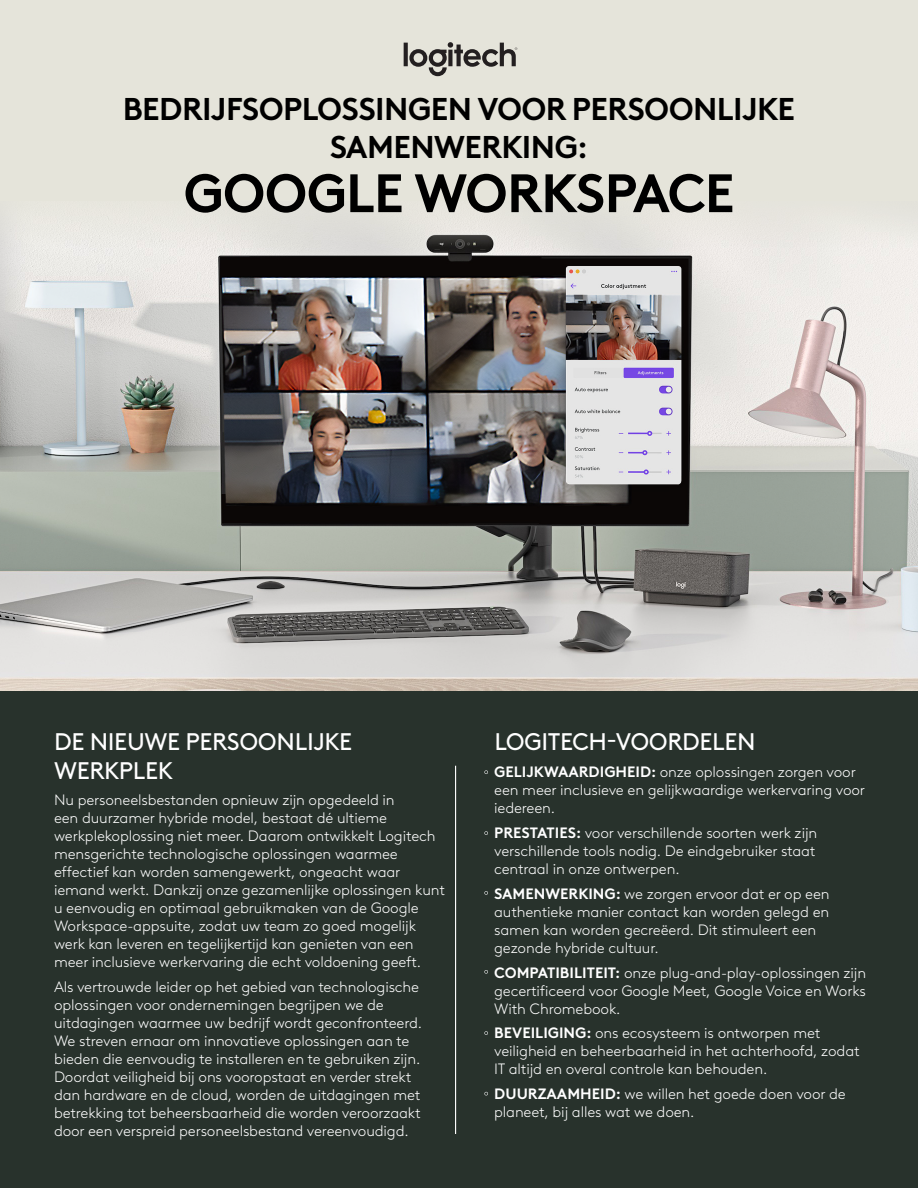
<style>
.page{position:relative;width:918px;height:1188px;background:#fff}
.page>*{position:absolute;margin:0;border:0;box-sizing:border-box;transform-origin:0 0}
.Subhead_2{font:700 54px "Brown Logitech Pan";letter-spacing:-.02em;color:#000}
.Subhead_2-2{font:700 31.5px/37.8px "Brown Logitech Pan";letter-spacing:-.02em;color:#000;text-align:center}
.Body_1{font:24px/28.8px "Brown Logitech Pan";letter-spacing:-.015em;color:#fff}
.Body_1-2{font:300 15px/18px "Brown Logitech Pan";letter-spacing:-.01em;color:#fff}
.s1{font-weight:700}
</style>
<div class="page">
<img style="left:0;top:247px;width:918px;height:445px">
<div style="left:0;top:0;width:918px;height:201px;background:#e5e4da"></div>
<div style="left:0;top:185px;width:918px;height:62px;background:#e5e4dc"></div>
<div style="left:0;top:692px;width:918px;height:496px;background:#28322c"></div>
<svg style="left:404px;top:42px;width:113px;height:34px"></svg>
<svg style="left:484px;top:891px;width:4px;height:4px"></svg>
<svg style="left:484px;top:970px;width:4px;height:4px"></svg>
<svg style="left:484px;top:1031px;width:4px;height:4px"></svg>
<svg style="left:484px;top:1092px;width:4px;height:4px"></svg>
<hr style="left:455px;top:766px;width:1px;height:368px;background:#fff">
<svg style="left:484px;top:770px;width:4px;height:4px"></svg>
<svg style="left:484px;top:831px;width:4px;height:4px"></svg>
<p class="Subhead_2-2" style="left:123px;top:87px;width:674px">BEDRIJFSOPLOSSINGEN VOOR PERSOONLIJKE<br>SAMENWERKING:</p>
<p class="Subhead_2" style="left:183px;top:152px;width:553px">GOOGLE WORKSPACE</p>
<p class="Body_1" style="left:54px;top:725px;width:300px">DE NIEUWE PERSOONLIJKE<br>WERKPLEK</p>
<p class="Body_1" style="left:494px;top:725px;width:263px">LOGITECH-VOORDELEN</p>
<p class="Body_1-2" style="left:494px;top:762px;width:372px"><span class="s1">GELIJKWAARDIGHEID:</span> onze oplossingen zorgen voor een meer inclusieve en gelijkwaardige werkervaring voor iedereen.</p>
<p class="Body_1-2" style="left:494px;top:823px;width:325px;text-align:justify"><span class="s1">PRESTATIES:</span> voor verschillende soorten werk zijn verschillende tools nodig. De eindgebruiker staat centraal in onze ontwerpen.</p>
<p class="Body_1-2" style="left:494px;top:884px;width:337px"><span class="s1">SAMENWERKING:</span> we zorgen ervoor dat er op een authentieke manier contact kan worden gelegd en samen kan worden gecreëerd. Dit stimuleert een gezonde hybride cultuur.</p>
<p class="Body_1-2" style="left:494px;top:962px;width:373px;text-align:justify"><span class="s1">COMPATIBILITEIT:</span> onze plug-and-play-oplossingen zijn gecertificeerd voor Google Meet, Google Voice en Works With Chromebook.</p>
<p class="Body_1-2" style="left:494px;top:1023px;width:367px"><span class="s1">BEVEILIGING:</span> ons ecosysteem is ontworpen met veiligheid en beheerbaarheid in het achterhoofd, zodat<br>IT altijd en overal controle kan behouden.</p>
<p class="Body_1-2" style="left:494px;top:1084px;width:353px"><span class="s1">DUURZAAMHEID:</span> we willen het goede doen voor de planeet, bij alles wat we doen.</p>
<p class="Body_1-2" style="left:54px;top:790px;width:392px">Nu personeelsbestanden opnieuw zijn opgedeeld in<br>een duurzamer hybride model, bestaat dé ultieme werkplekoplossing niet meer. Daarom ontwikkelt Logitech mensgerichte technologische oplossingen waarmee effectief kan worden samengewerkt, ongeacht waar iemand werkt. Dankzij onze gezamenlijke oplossingen kunt u eenvoudig en optimaal gebruikmaken van de Google Workspace-appsuite, zodat uw team zo goed mogelijk werk kan leveren en tegelijkertijd kan genieten van een meer inclusieve werkervaring die echt voldoening geeft.</p>
<p class="Body_1-2" style="left:54px;top:977px;width:370px">Als vertrouwde leider op het gebied van technologische oplossingen voor ondernemingen begrijpen we de uitdagingen waarmee uw bedrijf wordt geconfronteerd.<br>We streven ernaar om innovatieve oplossingen aan te bieden die eenvoudig te installeren en te gebruiken zijn.<br>Doordat veiligheid bij ons vooropstaat en verder strekt dan hardware en de cloud, worden de uitdagingen met betrekking tot beheersbaarheid die worden veroorzaakt door een verspreid personeelsbestand vereenvoudigd.</p>
</div>
